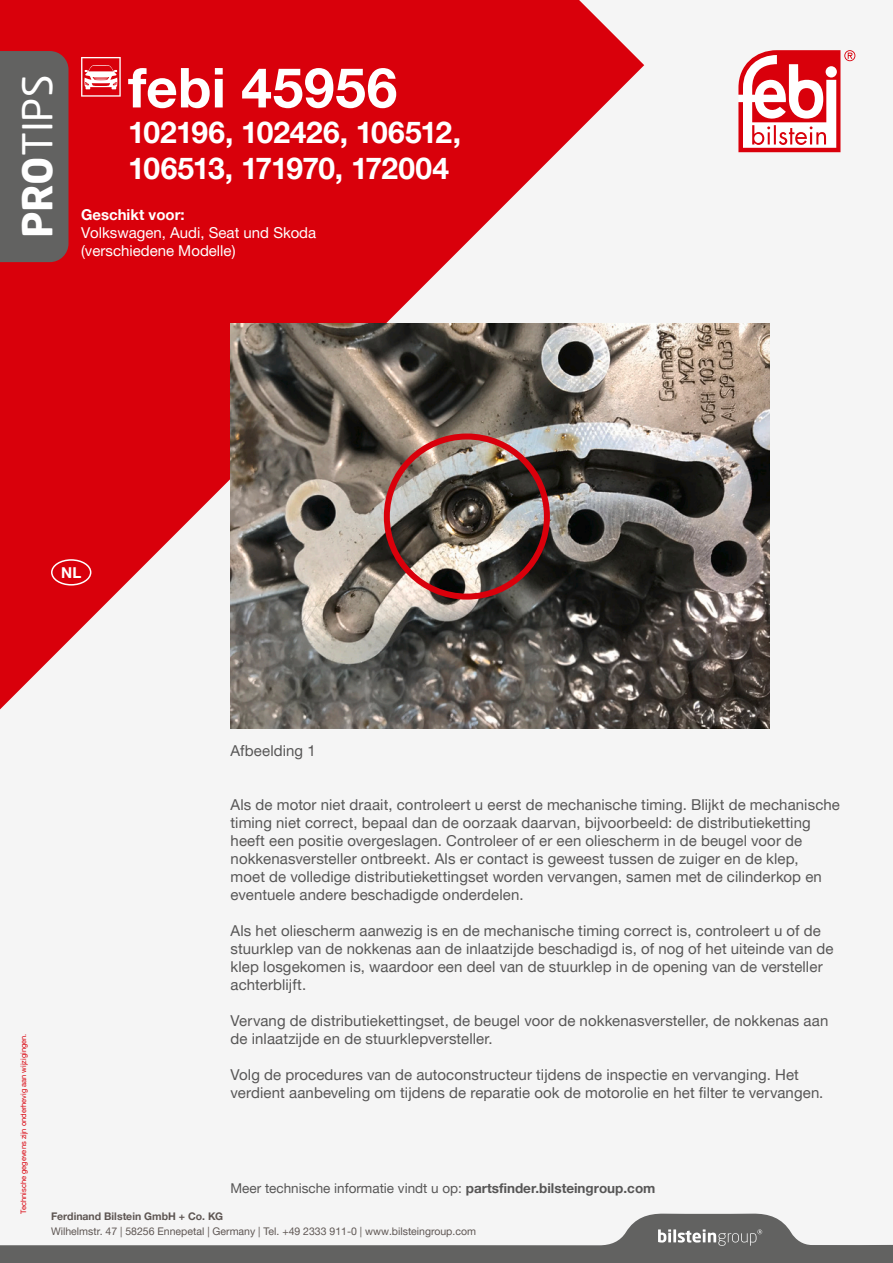
<style>
.page{position:relative;width:893px;height:1263px;background:#f5f5f5}
.page>*{position:absolute;margin:0;border:0;box-sizing:border-box;transform-origin:0 0}
.t1{font:700 55.2px "Helvetica Neue World 75";letter-spacing:.01em;color:#fff}
.t2{font:40.65px "Neo Sans Pro";color:#fff}
.t3{font:700 30px/36px "Helvetica Neue World 75";letter-spacing:-.02em;color:#fff}
.t4{font:15px/18px "Helvetica Neue World 55 Roman";letter-spacing:.005em;color:#575656}
.t5{font:15px/18px "Helvetica Neue World 55 Roman";color:#fff}
.t6{font:700 15px "Helvetica Neue World 75";color:#fff}
.t7{font:13.5px "Helvetica Neue World 55 Roman";color:#575656}
.t8{font:10.5px "Helvetica Neue World 55 Roman";color:#5e5653}
.t9{font:700 10.5px "Helvetica Neue World 75";color:#5e5653}
.t10{font:7.5px "Helvetica Neue World 55 Roman";color:#d9000b}
.s1{font-weight:700}
.s2{font-family:"Helvetica Neue World 75";font-weight:700}
</style>
<div class="page">
<svg style="left:0;top:0;width:644px;height:729px;fill:#d9000b"></svg>
<div style="left:0;top:51px;width:69px;height:211px;background:#626261"></div>
<svg style="left:738px;top:50px;width:117px;height:102px"></svg>
<svg style="left:0;top:1213px;width:893px;height:50px"></svg>
<img style="left:231px;top:324px;width:538px;height:404px">
<div style="left:384px;top:433px;width:166px;height:167px;border:6px solid #d9000b;border-radius:50%"></div>
<div style="left:51px;top:559px;width:40px;height:26px;border:2px solid #fff;border-radius:50%"></div>
<svg style="left:81px;top:57px;width:40px;height:40px"></svg>
<h2 class="t2" style="left:13px;top:238px;width:165px;rotate:-90deg"><span class="s1">PRO</span>TIPS</h2>
<h1 class="t1" style="left:128px;top:56px;width:271px">febi 45956</h1>
<h3 class="t3" style="left:128px;top:115px;width:335px">102196, 102426, 106512,<br>106513, 171970, 172004</h3>
<p class="t6" style="left:81px;top:206px;width:105px">Geschikt voor:</p>
<p class="t5" style="left:81px;top:224px;width:237px">Volkswagen, Audi, Seat und Skoda (verschiedene Modelle)</p>
<p class="t6" style="left:61px;top:564px;width:22px">NL</p>
<p class="t4" style="left:231px;top:742px;width:87px">Afbeelding 1</p>
<p class="t10" style="left:19px;top:1213px;width:182px;rotate:-90deg">Technische gegevens zijn onderhevig aan wijzigingen.</p>
<p class="t4" style="left:231px;top:796px;width:611px">Als de motor niet draait, controleert u eerst de mechanische timing. Blijkt de mechanische timing niet correct, bepaal dan de oorzaak daarvan, bijvoorbeeld: de distributieketting heeft een positie overgeslagen. Controleer of er een oliescherm in de beugel voor de nokkenasversteller ontbreekt. Als er contact is geweest tussen de zuiger en de klep,<br>moet de volledige distributiekettingset worden vervangen, samen met de cilinderkop en eventuele andere beschadigde onderdelen.</p>
<p class="t4" style="left:231px;top:922px;width:605px">Als het oliescherm aanwezig is en de mechanische timing correct is, controleert u of de stuurklep van de nokkenas aan de inlaatzijde beschadigd is, of nog of het uiteinde van de klep losgekomen is, waardoor een deel van de stuurklep in de opening van de versteller achterblijft.</p>
<p class="t4" style="left:231px;top:1012px;width:599px">Vervang de distributiekettingset, de beugel voor de nokkenasversteller, de nokkenas aan de inlaatzijde en de stuurklepversteller.</p>
<p class="t4" style="left:231px;top:1066px;width:594px">Volg de procedures van de autoconstructeur tijdens de inspectie en vervanging. Het verdient aanbeveling om tijdens de reparatie ook de motorolie en het filter te vervangen.</p>
<p class="t7" style="left:231px;top:1180px;width:426px">Meer technische informatie vindt u op: <span class="s2">partsfinder.bilsteingroup.com</span></p>
<p class="t9" style="left:51px;top:1210px;width:174px">Ferdinand Bilstein GmbH + Co. KG</p>
<p class="t8" style="left:51px;top:1225px;width:426px">Wilhelmstr. 47 | 58256 Ennepetal | Germany | Tel. +49 2333 911-0 | www.bilsteingroup.com</p>
</div>
